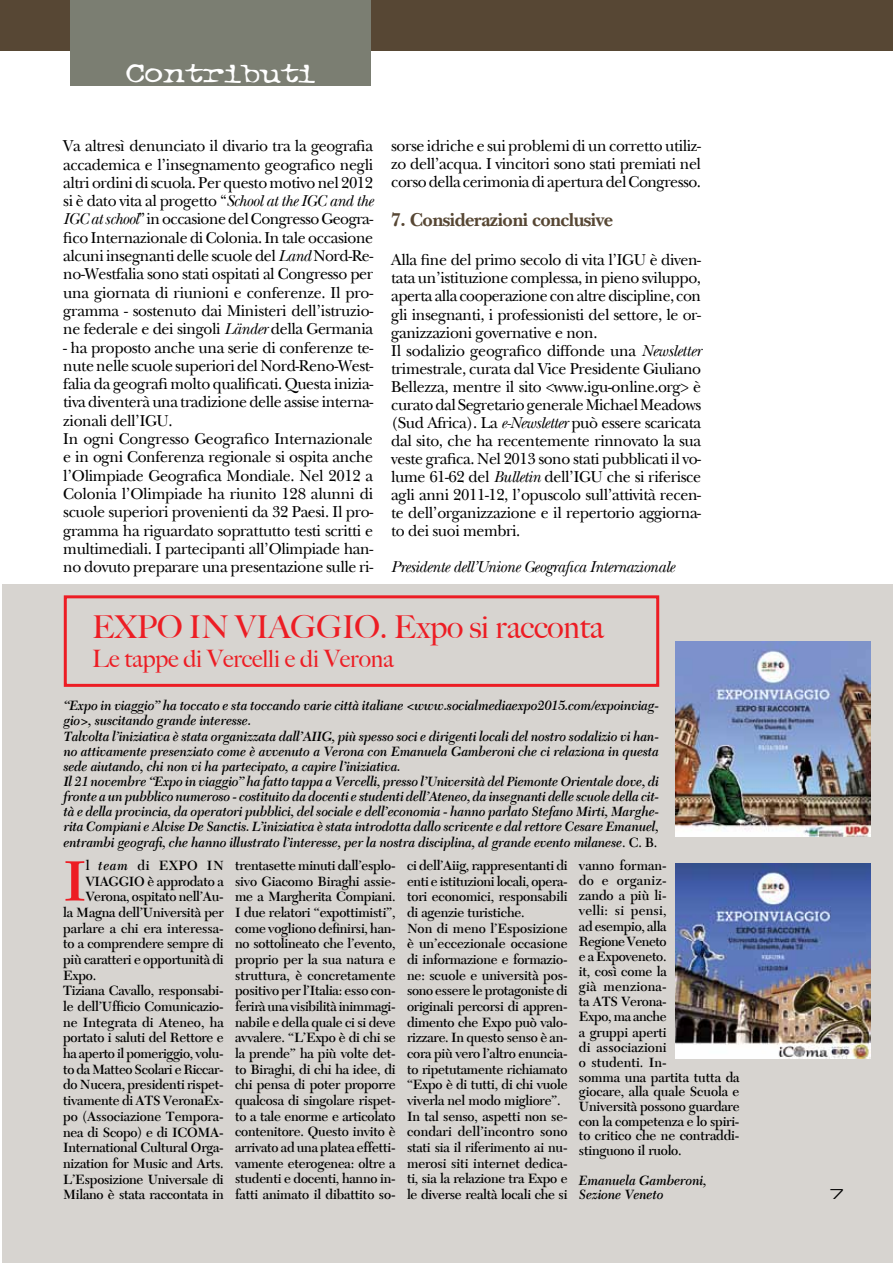
<style>
.page{position:relative;width:893px;height:1263px;background:#fff}
.page>*{position:absolute;margin:0;border:0;box-sizing:border-box;transform-origin:0 0}
.t1{font:600 59.4px "New Caledonia";color:#ed1d24}
.t2{font:500 31.5px "Big Caslon";letter-spacing:-.005em;color:#ed1d24}
.t3{font:30px "Typewriter OS Oldstyle";color:#fff;scale:1.35 1}
.t4{font:500 24px "Big Caslon";letter-spacing:-.005em;color:#ed1d24}
.t5{font:700 19.5px "New Baskerville";letter-spacing:-.025em;color:#574734}
.t6{font:16.5px/18.3px "New Baskerville";letter-spacing:-.025em;color:#000;text-align:justify}
.t7{font:italic 16.5px "New Baskerville";letter-spacing:-.025em;color:#000}
.t8{font:600 14.1px/15.6px "New Caledonia";letter-spacing:-.015em;color:#000}
.t9{font:italic 600 14.1px/15.1px "New Caledonia";letter-spacing:-.02em;color:#000}
.t10{font:13.5px "Eurostile Extended Two";color:#000;scale:1.11 1}
.s1{font-style:italic}
.s2{font-style:normal}
</style>
<div class="page">
<div style="left:0;top:0;width:893px;height:51px;background:#574734"></div>
<div style="left:70px;top:0;width:300px;height:85px;background:#7b7e72"></div>
<div style="left:2px;top:585px;width:891px;height:678px;background:#d7d4d0"></div>
<img style="left:675px;top:641px;width:195px;height:195px">
<img style="left:675px;top:863px;width:195px;height:195px">
<div style="left:64px;top:595px;width:595px;height:92px;border:3px solid #ed1d24"></div>
<h3 class="t3" style="left:126px;top:56px;width:142px">Contributi</h3>
<p class="t6" style="left:63px;top:137px;width:311px">Va altresì denunciato il divario tra la geografia accademica e l’insegnamento geografico negli altri ordini di scuola. Per questo motivo nel 2012 si è dato vita al progetto “<span class="s1">School at the IGC and the IGC at school</span>” in occasione del Congresso Geogra&shy;fico Internazionale di Colonia. In tale occasione alcuni insegnanti delle scuole del <span class="s1">Land</span> Nord-Re&shy;no-Westfalia sono stati ospitati al Congresso per una giornata di riunioni e conferenze. Il pro&shy;gramma - sostenuto dai Ministeri dell’istruzio&shy;ne federale e dei singoli <span class="s1">Länder</span> della Germania</p>
<p class="t6" style="left:63px;top:338px;width:311px;text-align:left">- ha proposto anche una serie di conferenze te&shy;nute nelle scuole superiori del Nord-Reno-West&shy;falia da geografi molto qualificati. Questa inizia&shy;tiva diventerà una tradizione delle assise interna&shy;zionali dell’IGU.<br>In ogni Congresso Geografico Internazionale e in ogni Conferenza regionale si ospita anche l’Olimpiade Geografica Mondiale. Nel 2012 a Colonia l’Olimpiade ha riunito 128 alunni di scuole superiori provenienti da 32 Paesi. Il pro&shy;gramma ha riguardato soprattutto testi scritti e multimediali. I partecipanti all’Olimpiade han&shy;no dovuto preparare una presentazione sulle ri-</p>
<p class="t6" style="left:391px;top:137px;width:311px">sorse idriche e sui problemi di un corretto utiliz&shy;zo dell’acqua. I vincitori sono stati premiati nel corso della cerimonia di apertura del Congresso.</p>
<h3 class="t5" style="left:391px;top:208px;width:224px">7. Considerazioni conclusive</h3>
<p class="t6" style="left:391px;top:251px;width:311px;text-align:left">Alla fine del primo secolo di vita l’IGU è diven&shy;tata un’istituzione complessa, in pieno sviluppo, aperta alla cooperazione con altre discipline, con gli insegnanti, i professionisti del settore, le or&shy;ganizzazioni governative e non.<br>Il sodalizio geografico diffonde una <span class="s1">Newsletter </span>trimestrale, curata dal Vice Presidente Giuliano Bellezza, mentre il sito &lt;www.igu-online.org&gt; è curato dal Segretario generale Michael Meadows (Sud Africa). La <span class="s1">e-Newsletter</span> può essere scaricata dal sito, che ha recentemente rinnovato la sua veste grafica. Nel 2013 sono stati pubblicati il vo&shy;lume 61-62 del <span class="s1">Bulletin</span> dell’IGU che si riferisce agli anni 2011-12, l’opuscolo sull’attività recen&shy;te dell’organizzazione e il repertorio aggiorna&shy;to dei suoi membri.</p>
<p class="t7" style="left:391px;top:557px;width:285px">Presidente dell’Unione Geografica Internazionale</p>
<h2 class="t2" style="left:92px;top:609px;width:513px">EXPO IN VIAGGIO. Expo si racconta</h2>
<h3 class="t4" style="left:92px;top:644px;width:303px">Le tappe di Vercelli e di Verona</h3>
<p class="t9" style="left:64px;top:698px;width:597px">“Expo in viaggio” ha toccato e sta toccando varie città italiane &lt;www.socialmediaexpo2015.com/expoinviag&shy;gio&gt;, suscitando grande interesse.<br>Talvolta l’iniziativa è stata organizzata dall’AIIG, più spesso soci e dirigenti locali del nostro sodalizio vi han&shy;no attivamente presenziato come è avvenuto a Verona con Emanuela Gamberoni che ci relaziona in questa sede aiutando, chi non vi ha partecipato, a capire l’iniziativa.<br>Il 21 novembre “Expo in viaggio” ha fatto tappa a Vercelli, presso l’Università del Piemonte Orientale dove, di fronte a un pubblico numeroso - costituito da docenti e studenti dell’Ateneo, da insegnanti delle scuole della cit&shy;tà e della provincia, da operatori pubblici, del sociale e dell’economia - hanno parlato Stefano Mirti, Marghe&shy;rita Compiani e Alvise De Sanctis. L’iniziativa è stata introdotta dallo scrivente e dal rettore Cesare Emanuel, entrambi geografi, che hanno illustrato l’interesse, per la nostra disciplina, al grande evento milanese<span class="s2">. C. B.</span></p>
<p class="t8" style="left:235px;top:858px;width:162px;text-align:justify">trentasette minuti dall’esplo&shy;sivo Giacomo Biraghi assie&shy;me a Margherita Compiani.<br>I due relatori “expottimisti”, come vogliono definirsi, han&shy;no sottolineato che l’evento, proprio per la sua natura e struttura, è concretamente positivo per l’Italia: esso con&shy;ferirà una visibilità inimmagi&shy;nabile e della quale ci si deve avvalere. “L’Expo è di chi se la prende” ha più volte det&shy;to Biraghi, di chi ha idee, di chi pensa di poter proporre qualcosa di singolare rispet&shy;to a tale enorme e articolato contenitore. Questo invito è arrivato ad una platea effetti&shy;vamente eterogenea: oltre a studenti e docenti, hanno in&shy;fatti animato il dibattito so-</p>
<p class="t8" style="left:407px;top:858px;width:162px">ci dell’Aiig, rappresentanti di enti e istituzioni locali, opera&shy;tori economici, responsabili di agenzie turistiche.<br>Non di meno l’Esposizione è un’eccezionale occasione di informazione e formazio&shy;ne: scuole e università pos&shy;sono essere le protagoniste di originali percorsi di appren&shy;dimento che Expo può valo&shy;rizzare. In questo senso è an&shy;cora più vero l’altro enuncia&shy;to ripetutamente richiamato “Expo è di tutti, di chi vuole viverla nel modo migliore”.<br>In tal senso, aspetti non se&shy;condari dell’incontro sono stati sia il riferimento ai nu&shy;merosi siti internet dedica&shy;ti, sia la relazione tra Expo e le diverse realtà locali che si</p>
<p class="t8" style="left:579px;top:858px;width:162px;line-height:15px">vanno forman-<br>do e organiz-<br>zando a più li-<br>velli: si pensi,<br>ad esempio, alla<br>Regione Veneto<br>e a Expoveneto.<br>it, così come la<br>già menziona-<br>ta ATS Verona-<br>Expo, ma anche<br>a gruppi aperti<br>di associazioni<br>o studenti. In-<br>somma una partita tutta da giocare, alla quale Scuola e<br>Università possono guardare con la competenza e lo spiri&shy;to critico che ne contraddi&shy;stinguono il ruolo.</p>
<h1 class="t1" style="left:63px;top:846px;width:25px">I</h1>
<p class="t8" style="left:86px;top:858px;width:139px">l <span class="s1">team</span> di EXPO IN</p>
<p class="t8" style="left:86px;top:874px;width:140px">VIAGGIO è approdato a</p>
<p class="t8" style="left:86px;top:889px;width:140px">Verona, ospitato nell’Au-</p>
<p class="t8" style="left:63px;top:905px;width:162px">la Magna dell’Università per</p>
<p class="t8" style="left:63px;top:920px;width:162px">parlare a chi era interessa-</p>
<p class="t8" style="left:63px;top:936px;width:162px">to a comprendere sempre di</p>
<p class="t8" style="left:63px;top:952px;width:162px">più caratteri e opportunità di</p>
<p class="t8" style="left:63px;top:967px;width:35px">Expo.</p>
<p class="t8" style="left:63px;top:983px;width:162px">Tiziana Cavallo, responsabi-</p>
<p class="t8" style="left:63px;top:999px;width:162px">le dell’Ufficio Comunicazio-</p>
<p class="t8" style="left:63px;top:1014px;width:162px">ne Integrata di Ateneo, ha</p>
<p class="t8" style="left:63px;top:1030px;width:162px">portato i saluti del Rettore e</p>
<p class="t8" style="left:63px;top:1046px;width:162px">ha aperto il pomeriggio, volu-</p>
<p class="t8" style="left:63px;top:1061px;width:162px">to da Matteo Scolari e Riccar-</p>
<p class="t8" style="left:63px;top:1077px;width:162px">do Nucera, presidenti rispet-</p>
<p class="t8" style="left:63px;top:1093px;width:162px">tivamente di ATS VeronaEx-</p>
<p class="t8" style="left:63px;top:1108px;width:162px">po (Associazione Tempora-</p>
<p class="t8" style="left:63px;top:1124px;width:162px">nea di Scopo) e di ICOMA-</p>
<p class="t8" style="left:63px;top:1140px;width:162px">International Cultural Orga-</p>
<p class="t8" style="left:63px;top:1155px;width:162px">nization for Music and Arts.</p>
<p class="t8" style="left:63px;top:1171px;width:162px">L’Esposizione Universale di</p>
<p class="t8" style="left:63px;top:1187px;width:162px">Milano è stata raccontata in</p>
<p class="t9" style="left:579px;top:1173px;width:130px;line-height:14.7px">Emanuela Gamberoni,<br>Sezione Veneto</p>
<p class="t10" style="left:830px;top:1185px;width:15px">7</p>
</div>
